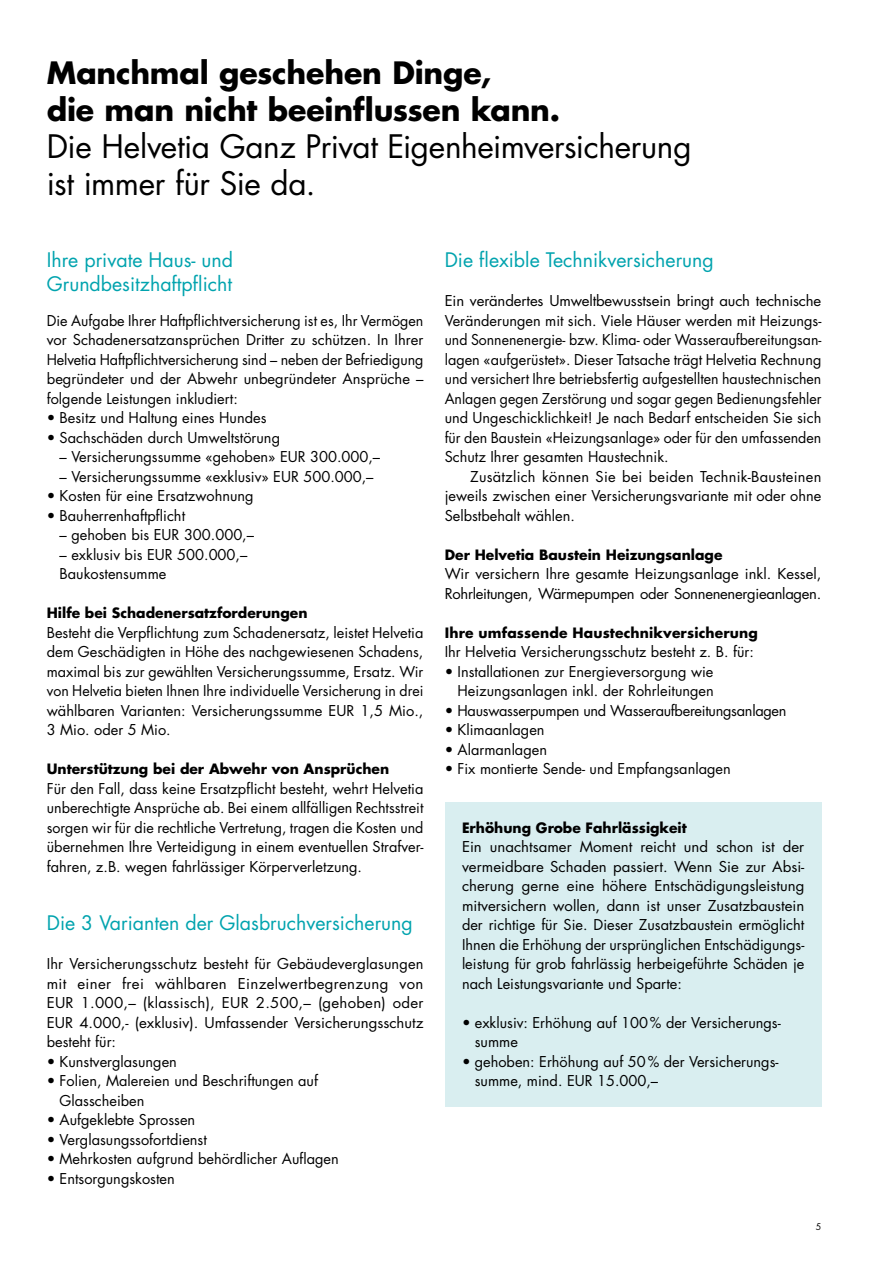
<style>
.page{position:relative;width:881px;height:1263px;background:#fff}
.page>*{position:absolute;margin:0;border:0;box-sizing:border-box;transform-origin:0 0}
.t1{font:31.5px/36.8px "Futura Std";letter-spacing:-.015em;color:#000}
.t2{font:700 30px/36.8px "Futura Std";letter-spacing:-.01em;color:#000}
.t3{font:19.5px/24px "Futura Std";color:#00a3ae}
.t4{font:14.55px/19.5px "Futura Std";color:#000;text-align:justify}
.t5{font:14.55px/19.5px "Futura Std";letter-spacing:-.02em;color:#000}
.t6{font:700 13.8px "Futura Std";color:#000}
.t7{font:9px "Futura Std";color:#000}
</style>
<div class="page">
<div style="left:445px;top:802px;width:376px;height:304px;background:#d9eef0"></div>
<h2 class="t2" style="left:47px;top:54px;width:514px">Manchmal geschehen Dinge,<br>die man nicht beeinflussen kann.</h2>
<h1 class="t1" style="left:47px;top:128px;width:646px">Die Helvetia Ganz Privat Eigenheimversicherung ist immer für Sie da.</h1>
<h3 class="t3" style="left:47px;top:248px;width:188px">Ihre private Haus- und<br>Grundbesitzhaftpflicht</h3>
<p class="t4" style="left:47px;top:311px;width:378px">Die Aufgabe Ihrer Haftpflichtversicherung ist es, Ihr Vermögen vor Schadenersatzansprüchen Dritter zu schützen. In Ihrer Helvetia Haftpflichtversicherung sind – neben der Befriedigung begründeter und der Abwehr unbegründeter Ansprüche – folgende Leistungen inkludiert:</p>
<p class="t4" style="left:47px;top:408px;width:221px">• Besitz und Haltung eines Hundes</p>
<p class="t4" style="left:47px;top:428px;width:235px">• Sachschäden durch Umweltstörung</p>
<p class="t4" style="left:60px;top:447px;width:322px">– Versicherungssumme «gehoben» EUR 300.000,–</p>
<p class="t4" style="left:60px;top:467px;width:315px">– Versicherungssumme «exklusiv» EUR 500.000,–</p>
<p class="t4" style="left:47px;top:486px;width:208px">• Kosten für eine Ersatzwohnung</p>
<p class="t4" style="left:47px;top:506px;width:140px">• Bauherrenhaftpflicht</p>
<p class="t4" style="left:60px;top:525px;width:196px">– gehoben bis EUR 300.000,–</p>
<p class="t4" style="left:60px;top:545px;width:189px">– exklusiv bis EUR 500.000,–<br>Baukostensumme</p>
<p class="t6" style="left:47px;top:604px;width:262px">Hilfe bei Schadenersatzforderungen</p>
<p class="t4" style="left:47px;top:623px;width:378px">Besteht die Verpflichtung zum Schadenersatz, leistet Helvetia dem Geschädigten in Höhe des nachgewiesenen Schadens, maximal bis zur gewählten Versicherungssumme, Ersatz. Wir von Helvetia bieten Ihnen Ihre individuelle Versicherung in drei wählbaren Varianten: Versicherungssumme EUR 1,5 Mio., 3 Mio. oder 5 Mio.</p>
<p class="t6" style="left:47px;top:760px;width:344px">Unterstützung bei der Abwehr von Ansprüchen</p>
<p class="t4" style="left:47px;top:779px;width:378px">Für den Fall, dass keine Ersatzpflicht besteht, wehrt Helvetia unberechtigte Ansprüche ab. Bei einem allfälligen Rechtsstreit sorgen wir für die rechtliche Vertretung, tragen die Kosten und übernehmen Ihre Verteidigung in einem eventuellen Strafver&shy;fahren, z.B. wegen fahrlässiger Körperverletzung.</p>
<h3 class="t3" style="left:47px;top:911px;width:367px">Die 3 Varianten der Glasbruchversicherung</h3>
<p class="t4" style="left:47px;top:954px;width:378px">Ihr Versicherungsschutz besteht für Gebäudeverglasungen mit einer frei wählbaren Einzelwertbegrenzung von EUR 1.000,– (klassisch), EUR 2.500,– (gehoben) oder EUR 4.000,- (exklusiv). Umfassender Versicherungsschutz besteht für:</p>
<p class="t4" style="left:47px;top:1052px;width:131px">• Kunstverglasungen</p>
<p class="t4" style="left:60px;top:1071px;width:260px;text-indent:-13px">• Folien, Malereien und Beschriftungen auf<br>Glasscheiben</p>
<p class="t4" style="left:47px;top:1110px;width:150px">• Aufgeklebte Sprossen</p>
<p class="t4" style="left:47px;top:1130px;width:161px">• Verglasungssofortdienst</p>
<p class="t4" style="left:47px;top:1149px;width:293px">• Mehrkosten aufgrund behördlicher Auflagen</p>
<p class="t4" style="left:47px;top:1169px;width:129px">• Entsorgungskosten</p>
<h3 class="t3" style="left:444px;top:248px;width:270px">Die flexible Technikversicherung</h3>
<p class="t4" style="left:444px;top:291px;width:378px">Ein verändertes Umweltbewusstsein bringt auch technische Veränderungen mit sich. Viele Häuser werden mit Heizungs&shy;und Sonnenenergie- bzw. Klima- oder Wasseraufbereitungsan&shy;lagen «aufgerüstet». Dieser Tatsache trägt Helvetia Rechnung und versichert Ihre betriebsfertig aufgestellten haustechnischen Anlagen gegen Zerstörung und sogar gegen Bedienungsfehler und Ungeschicklichkeit! Je nach Bedarf entscheiden Sie sich für den Baustein «Heizungsanlage» oder für den umfassenden Schutz Ihrer gesamten Haustechnik.</p>
<p class="t4" style="left:444px;top:467px;width:378px;text-indent:26px">Zusätzlich können Sie bei beiden Technik-Bausteinen jeweils zwischen einer Versicherungsvariante mit oder ohne Selbstbehalt wählen.</p>
<p class="t6" style="left:444px;top:545px;width:279px">Der Helvetia Baustein Heizungsanlage</p>
<p class="t5" style="left:444px;top:564px;width:378px">Wir versichern Ihre gesamte Heizungsanlage inkl. Kessel,<br>Rohrleitungen, Wärmepumpen oder Sonnenenergieanlagen.</p>
<p class="t6" style="left:444px;top:623px;width:314px">Ihre umfassende Haustechnikversicherung</p>
<p class="t4" style="left:444px;top:642px;width:310px">Ihr Helvetia Versicherungsschutz besteht z. B. für:</p>
<p class="t4" style="left:444px;top:662px;width:270px;text-align:right">• Installationen zur Energieversorgung wie<br>Heizungsanlagen inkl. der Rohrleitungen</p>
<p class="t5" style="left:444px;top:701px;width:343px">• Hauswasserpumpen und Wasseraufbereitungsanlagen</p>
<p class="t4" style="left:444px;top:720px;width:101px">• Klimaanlagen</p>
<p class="t4" style="left:444px;top:740px;width:104px">• Alarmanlagen</p>
<p class="t4" style="left:444px;top:759px;width:287px">• Fix montierte Sende- und Empfangsanlagen</p>
<p class="t6" style="left:462px;top:818px;width:226px">Erhöhung Grobe Fahrlässigkeit</p>
<p class="t4" style="left:462px;top:837px;width:344px">Ein unachtsamer Moment reicht und schon ist der vermeidbare Schaden passiert. Wenn Sie zur Absi&shy;cherung gerne eine höhere Entschädigungsleistung mitversichern wollen, dann ist unser Zusatzbaustein der richtige für Sie. Dieser Zusatzbaustein ermöglicht Ihnen die Erhöhung der ursprünglichen Entschädigungs&shy;leistung für grob fahrlässig herbeigeführte Schäden je nach Leistungsvariante und Sparte:</p>
<p class="t4" style="left:474px;top:1013px;width:307px;text-indent:-13px">• exklusiv: Erhöhung auf 100% der Versicherungs&shy;summe</p>
<p class="t4" style="left:474px;top:1052px;width:305px;text-indent:-13px">• gehoben: Erhöhung auf 50% der Versicherungs&shy;summe, mind. EUR 15.000,–</p>
<p class="t7" style="left:815px;top:1221px;width:7px">5</p>
</div>
